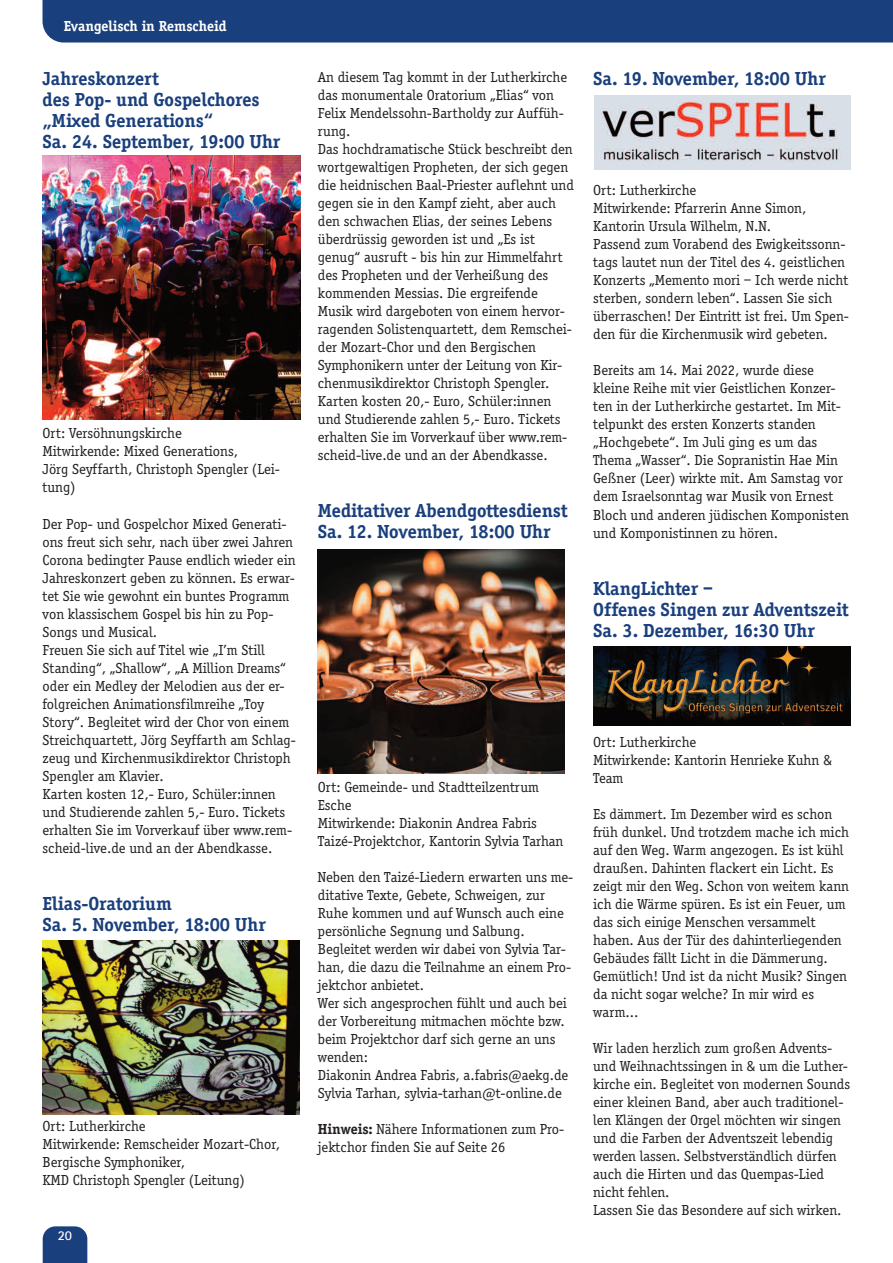
<style>
.page{position:relative;width:893px;height:1263px;background:#fff}
.page>*{position:absolute;margin:0;border:0;box-sizing:border-box;transform-origin:0 0}
.t1{font:700 19.5px/21px "Officina Serif";color:#193f7d}
.t2{font:15px/18px "Officina Serif";color:#231f20}
.t3{font:700 15px "Officina Serif";color:#fff}
.t4{font:700 13.5px "Rotis Sans Serif";color:#fff}
.s1{font-weight:700}
</style>
<div class="page">
<div style="left:43px;top:1226px;width:44px;height:37px;background:#193f7d"></div>
<div style="left:43px;top:0;width:850px;height:43px;background:#193f7d"></div>
<img style="left:43px;top:156px;width:258px;height:263px">
<img style="left:594px;top:96px;width:256px;height:73px">
<img style="left:593px;top:646px;width:257px;height:79px">
<img style="left:43px;top:941px;width:257px;height:174px">
<img style="left:318px;top:549px;width:246px;height:225px">
<p class="t3" style="left:64px;top:17px;width:164px">Evangelisch in Remscheid</p>
<h1 class="t1" style="left:43px;top:68px;width:239px">Jahreskonzert<br>des Pop- und Gospelchores „Mixed Generations“<br>Sa. 24. September, 19:00 Uhr</h1>
<p class="t2" style="left:43px;top:424px;width:239px">Ort: Versöhnungskirche<br>Mitwirkende: Mixed Generations,<br>Jörg Seyffarth, Christoph Spengler (Lei&shy;tung)</p>
<p class="t2" style="left:43px;top:514px;width:255px">Der Pop- und Gospelchor Mixed Generati&shy;ons freut sich sehr, nach über zwei Jahren Corona bedingter Pause endlich wieder ein Jahreskonzert geben zu können. Es erwar&shy;tet Sie wie gewohnt ein buntes Programm von klassischem Gospel bis hin zu Pop-Songs und Musical.<br>Freuen Sie sich auf Titel wie „I’m Still Standing“, „Shallow“, „A Million Dreams“ oder ein Medley der Melodien aus der er&shy;folgreichen Animationsfilmreihe „Toy Story“. Begleitet wird der Chor von einem Streichquartett, Jörg Seyffarth am Schlag&shy;zeug und Kirchenmusikdirektor Christoph Spengler am Klavier.<br>Karten kosten 12,- Euro, Schüler:innen und Studierende zahlen 5,- Euro. Tickets erhalten Sie im Vorverkauf über www.rem&shy;scheid-live.de und an der Abendkasse.</p>
<h1 class="t1" style="left:43px;top:892px;width:225px">Elias-Oratorium<br>Sa. 5. November, 18:00 Uhr</h1>
<p class="t2" style="left:43px;top:1116px;width:239px">Ort: Lutherkirche<br>Mitwirkende: Remscheider Mozart-Chor,<br>Bergische Symphoniker,<br>KMD Christoph Spengler (Leitung)</p>
<p class="t4" style="left:58px;top:1231px;width:16px">20</p>
<p class="t2" style="left:318px;top:68px;width:258px">An diesem Tag kommt in der Lutherkirche das monumentale Oratorium „Elias“ von Felix Mendelssohn-Bartholdy zur Auffüh&shy;rung.<br>Das hochdramatische Stück beschreibt den wortgewaltigen Propheten, der sich gegen die heidnischen Baal-Priester auflehnt und gegen sie in den Kampf zieht, aber auch den schwachen Elias, der seines Lebens überdrüssig geworden ist und „Es ist genug“ ausruft - bis hin zur Himmelfahrt des Propheten und der Verheißung des kommenden Messias. Die ergreifende Musik wird dargeboten von einem hervor&shy;ragenden Solistenquartett, dem Remschei&shy;der Mozart-Chor und den Bergischen Symphonikern unter der Leitung von Kir&shy;chenmusikdirektor Christoph Spengler.<br>Karten kosten 20,- Euro, Schüler:innen und Studierende zahlen 5,- Euro. Tickets erhalten Sie im Vorverkauf über www.rem&shy;scheid-live.de und an der Abendkasse.</p>
<h1 class="t1" style="left:318px;top:500px;width:251px">Meditativer Abendgottesdienst<br>Sa. 12. November, 18:00 Uhr</h1>
<h1 class="t1" style="left:593px;top:68px;width:234px">Sa. 19. November, 18:00 Uhr</h1>
<p class="t2" style="left:593px;top:181px;width:257px">Ort: Lutherkirche<br>Mitwirkende: Pfarrerin Anne Simon, Kantorin Ursula Wilhelm, N.N.<br>Passend zum Vorabend des Ewigkeitssonn&shy;tags lautet nun der Titel des 4. geistlichen Konzerts „Memento mori – Ich werde nicht sterben, sondern leben“. Lassen Sie sich überraschen! Der Eintritt ist frei. Um Spen&shy;den für die Kirchenmusik wird gebeten.</p>
<p class="t2" style="left:593px;top:361px;width:257px">Bereits am 14. Mai 2022, wurde diese kleine Reihe mit vier Geistlichen Konzer&shy;ten in der Lutherkirche gestartet. Im Mit&shy;telpunkt des ersten Konzerts standen „Hochgebete“. Im Juli ging es um das Thema „Wasser“. Die Sopranistin Hae Min Geßner (Leer) wirkte mit. Am Samstag vor dem Israelsonntag war Musik von Ernest Bloch und anderen jüdischen Komponisten und Komponistinnen zu hören.</p>
<h1 class="t1" style="left:593px;top:577px;width:257px">KlangLichter –<br>Offenes Singen zur Adventszeit<br>Sa. 3. Dezember, 16:30 Uhr</h1>
<p class="t2" style="left:318px;top:778px;width:247px">Ort: Gemeinde- und Stadtteilzentrum<br>Esche<br>Mitwirkende: Diakonin Andrea Fabris<br>Taizé-Projektchor, Kantorin Sylvia Tarhan</p>
<p class="t2" style="left:318px;top:868px;width:257px">Neben den Taizé-Liedern erwarten uns me&shy;ditative Texte, Gebete, Schweigen, zur Ruhe kommen und auf Wunsch auch eine persönliche Segnung und Salbung.<br>Begleitet werden wir dabei von Sylvia Tar&shy;han, die dazu die Teilnahme an einem Pro&shy;jektchor anbietet.<br>Wer sich angesprochen fühlt und auch bei der Vorbereitung mitmachen möchte bzw. beim Projektchor darf sich gerne an uns wenden:<br>Diakonin Andrea Fabris, a.fabris@aekg.de Sylvia Tarhan, sylvia-tarhan@t-online.de</p>
<p class="t2" style="left:318px;top:1120px;width:248px"><span class="s1">Hinweis:</span> Nähere Informationen zum Pro&shy;jektchor finden Sie auf Seite 26</p>
<p class="t2" style="left:593px;top:732px;width:240px">Ort: Lutherkirche<br>Mitwirkende: Kantorin Henrieke Kuhn &amp;<br>Team</p>
<p class="t2" style="left:593px;top:804px;width:257px">Es dämmert. Im Dezember wird es schon früh dunkel. Und trotzdem mache ich mich auf den Weg. Warm angezogen. Es ist kühl draußen. Dahinten flackert ein Licht. Es zeigt mir den Weg. Schon von weitem kann ich die Wärme spüren. Es ist ein Feuer, um das sich einige Menschen versammelt haben. Aus der Tür des dahinterliegenden Gebäudes fällt Licht in die Dämmerung.<br>Gemütlich! Und ist da nicht Musik? Singen da nicht sogar welche? In mir wird es warm…</p>
<p class="t2" style="left:593px;top:1038px;width:258px">Wir laden herzlich zum großen Advents&shy;und Weihnachtssingen in &amp; um die Luther&shy;kirche ein. Begleitet von modernen Sounds einer kleinen Band, aber auch traditionel&shy;len Klängen der Orgel möchten wir singen und die Farben der Adventszeit lebendig werden lassen. Selbstverständlich dürfen auch die Hirten und das Quempas-Lied nicht fehlen.<br>Lassen Sie das Besondere auf sich wirken.</p>
</div>
